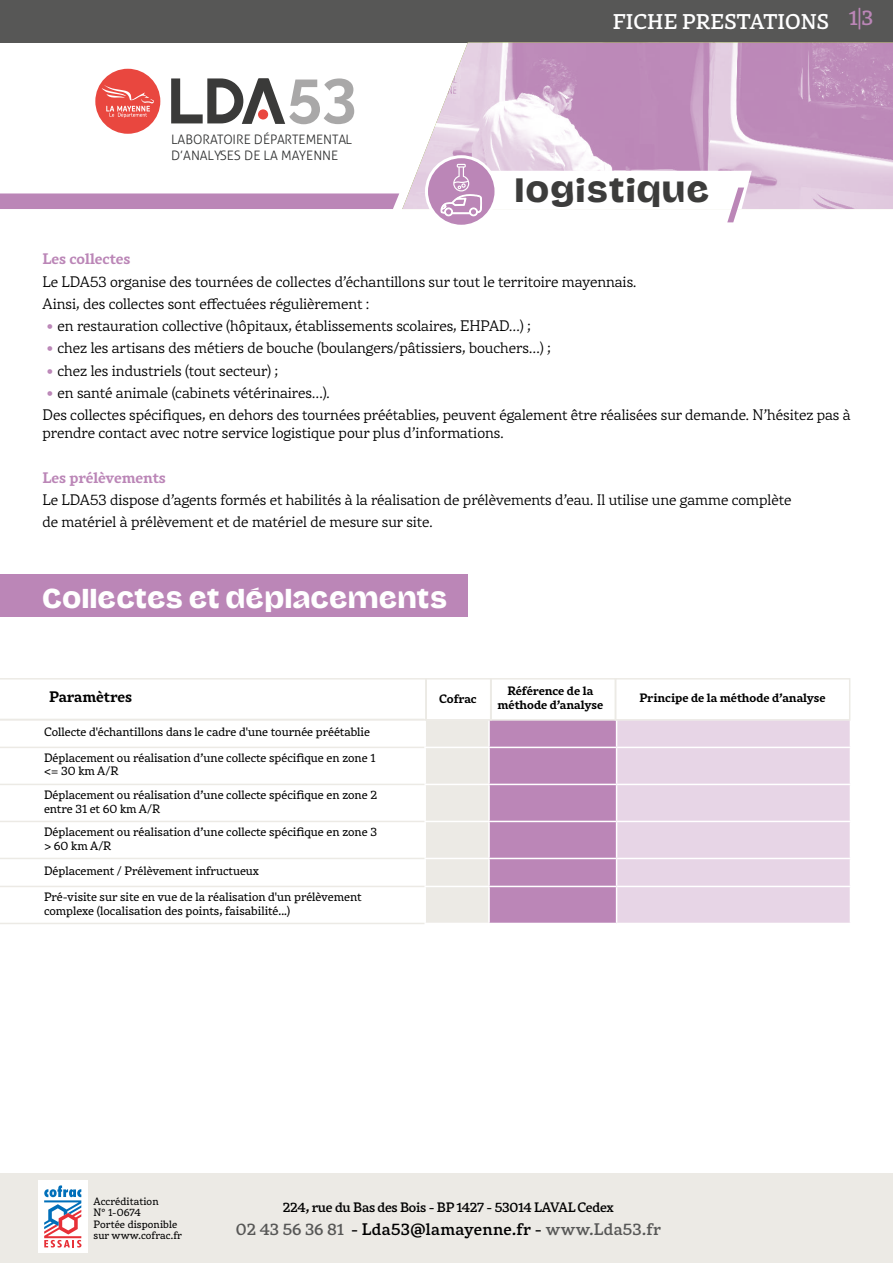
<style>
.page{position:relative;width:893px;height:1263px;background:#fff}
.page>*{position:absolute;margin:0;border:0;box-sizing:border-box;transform-origin:0 0}
.t1{font:500 31.5px "Mayenne Sans";letter-spacing:.025em;color:#3c3c3b}
.t2{font:25.5px "Mayenne Sans";color:#fff}
.t3{font:500 21px "Rival";letter-spacing:.01em;color:#fff}
.t4{font:500 16.5px "Rival";letter-spacing:.02em;color:#575756}
.t5{font:300 15px/22.2px "Rival";color:#000}
.t6{font:700 15px "Rival";color:#bb86b7}
.t7{font:700 15px "Rival";color:#000}
.t8{font:500 13.5px "Rival";letter-spacing:-.02em;color:#000}
.t9{font:300 13.05px/15.6px "Aller";color:#303131}
.t10{font:12px/25.8px "Rival";color:#000}
.t11{font:700 12px/13.5px "Rival";color:#000;text-align:center}
.t12{font:10.5px/11.2px "Rival";letter-spacing:.01em;color:#000}
.s1{color:#000}
</style>
<div class="page">
<div style="left:0;top:1174px;width:893px;height:89px;background:#eceae5"></div>
<div style="left:38px;top:1180px;width:49px;height:73px;background:#fff"></div>
<svg style="left:44px;top:1185px;width:37px;height:62px"></svg>
<div style="left:0;top:0;width:893px;height:43px;background:#575756"></div>
<svg style="left:0;top:193px;width:399px;height:16px;background:#bd8ab9"></svg>
<img style="left:402px;top:43px;width:491px;height:166px">
<div style="left:617px;top:720px;width:233px;height:203px;background:#e7d5e6"></div>
<hr style="left:0;top:923px;width:424px;height:1px;background:#eceae5">
<hr style="left:617px;top:886px;width:234px;height:1px;background:#fff">
<hr style="left:617px;top:858px;width:234px;height:1px;background:#fff">
<hr style="left:617px;top:821px;width:234px;height:1px;background:#fff">
<hr style="left:617px;top:784px;width:234px;height:1px;background:#fff">
<hr style="left:617px;top:747px;width:234px;height:1px;background:#fff">
<div style="left:0;top:574px;width:468px;height:43px;background:#bb86b7"></div>
<svg style="left:0;top:678px;width:617px;height:245px"></svg>
<div style="left:425px;top:678px;width:66px;height:42px;border:2px solid #eceae5"></div>
<div style="left:490px;top:678px;width:126px;height:42px;border:2px solid #eceae5"></div>
<div style="left:615px;top:678px;width:235px;height:42px;border:2px solid #eceae5"></div>
<svg style="left:426px;top:157px;width:70px;height:69px"></svg>
<div style="left:425px;top:155px;width:72px;height:73px;border:3px solid #fff;border-radius:50%"></div>
<svg style="left:440px;top:164px;width:312px;height:58px"></svg>
<svg style="left:95px;top:69px;width:65px;height:65px"></svg>
<svg style="left:171px;top:78px;width:183px;height:46px"></svg>
<p class="t9" style="left:171px;top:132px;width:182px">LABORATOIRE DÉPARTEMENTAL<br>D’ANALYSES DE LA MAYENNE</p>
<h3 class="t3" style="left:613px;top:5px;width:262px">FICHE PRESTATIONS <sup>1</sup><sup>|</sup><sup>3</sup></h3>
<h1 class="t1" style="left:515px;top:173px;width:196px">logistique</h1>
<p class="t6" style="left:43px;top:247px;width:89px">Les collectes</p>
<p class="t5" style="left:43px;top:270px;width:595px">Le LDA53 organise des tournées de collectes d’échantillons sur tout le territoire mayennais.</p>
<p class="t5" style="left:43px;top:292px;width:328px">Ainsi, des collectes sont effectuées régulièrement :</p>
<p class="t5" style="left:58px;top:314px;width:475px">en restauration collective (hôpitaux, établissements scolaires, EHPAD…) ;</p>
<p class="t5" style="left:58px;top:337px;width:495px">chez les artisans des métiers de bouche (boulangers/pâtissiers, bouchers…) ;</p>
<p class="t5" style="left:58px;top:359px;width:222px">chez les industriels (tout secteur) ;</p>
<p class="t5" style="left:58px;top:381px;width:274px">en santé animale (cabinets vétérinaires…).</p>
<p class="t5" style="left:43px;top:403px;width:809px">Des collectes spécifiques, en dehors des tournées préétablies, peuvent également être réalisées sur demande. N’hésitez pas à</p>
<p class="t5" style="left:43px;top:421px;width:463px">prendre contact avec notre service logistique pour plus d’informations.</p>
<p class="t6" style="left:43px;top:466px;width:125px">Les prélèvements</p>
<p class="t5" style="left:43px;top:488px;width:750px">Le LDA53 dispose d’agents formés et habilités à la réalisation de prélèvements d’eau. Il utilise une gamme complète de matériel à prélèvement et de matériel de mesure sur site.</p>
<h2 class="t2" style="left:43px;top:585px;width:406px">Collectes et déplacements</h2>
<p class="t11" style="left:497px;top:683px;width:107px">Référence de la méthode d’analyse</p>
<p class="t7" style="left:49px;top:685px;width:84px">Paramètres</p>
<p class="t11" style="left:639px;top:690px;width:188px">Principe de la méthode d’analyse</p>
<p class="t11" style="left:439px;top:692px;width:39px">Cofrac</p>
<p class="t10" style="left:44px;top:718px;width:333px">Collecte d'échantillons dans le cadre d'une tournée préétablie<br>Déplacement ou réalisation d’une collecte spécifique en zone 1</p>
<p class="t10" style="left:44px;top:759px;width:335px;line-height:23.5px">&lt;= 30 km A/R<br>Déplacement ou réalisation d’une collecte spécifique en zone 2</p>
<p class="t10" style="left:44px;top:796px;width:334px;line-height:23.5px">entre 31 et 60 km A/R<br>Déplacement ou réalisation d’une collecte spécifique en zone 3</p>
<p class="t10" style="left:44px;top:832px;width:319px">&gt; 60 km A/R<br>Déplacement / Prélèvement infructueux<br>Pré-visite sur site en vue de la réalisation d'un prélèvement</p>
<p class="t10" style="left:44px;top:897px;width:248px">complexe (localisation des points, faisabilité...)</p>
<p class="t12" style="left:94px;top:1195px;width:90px">Accréditation<br>N° 1-0674<br>Portée disponible sur www.cofrac.fr</p>
<p class="t8" style="left:283px;top:1197px;width:332px">224, rue du Bas des Bois - BP 1427 - 53014 LAVAL Cedex</p>
<p class="t4" style="left:236px;top:1216px;width:427px">02 43 56 36 81 <span class="s1">- Lda53@lamayenne.fr -</span> www.Lda53.fr</p>
</div>
